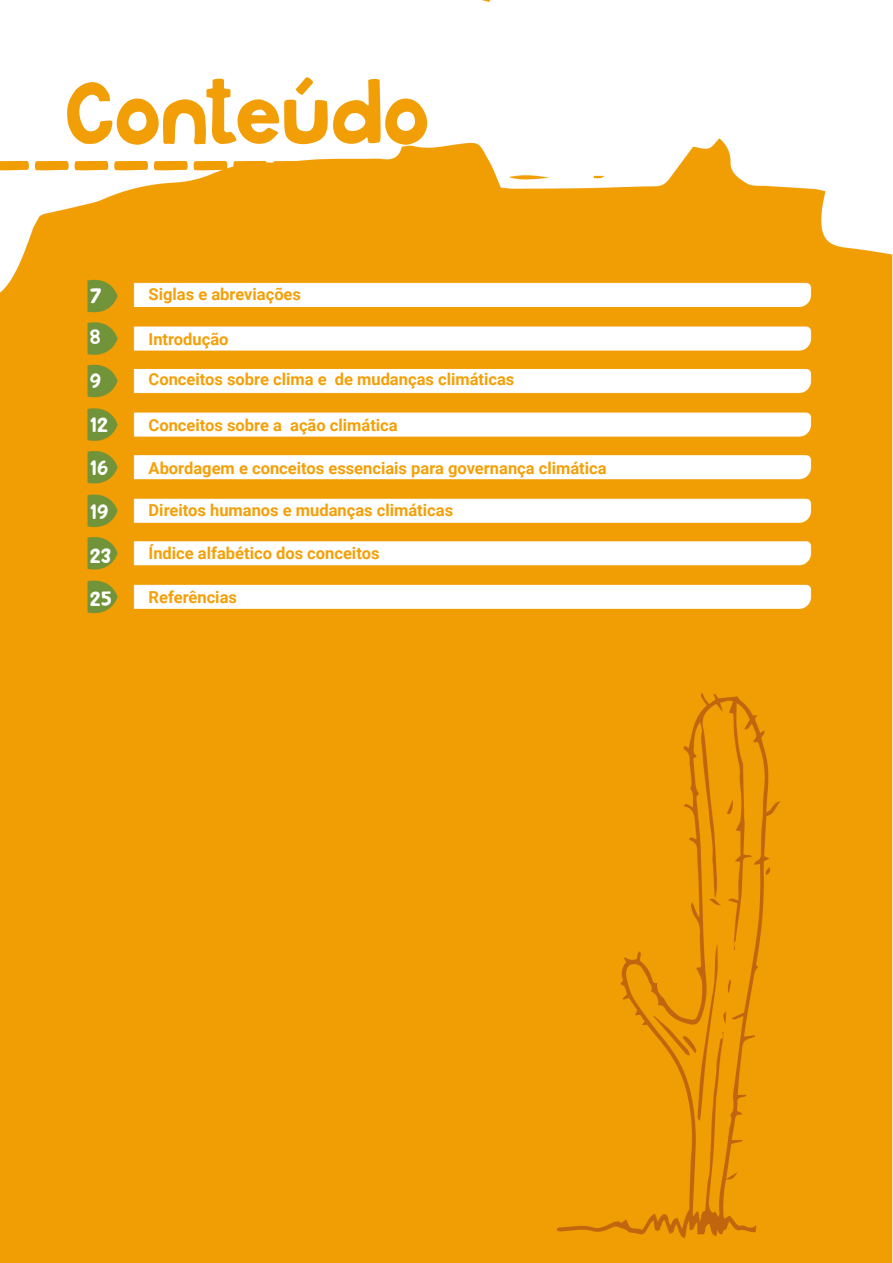
<style>
.page{position:relative;width:893px;height:1263px;background:#fff}
.page>*{position:absolute;margin:0;border:0;box-sizing:border-box;transform-origin:0 0}
.t1{font:82.5px "Bluberry";color:#f19e05}
.t2{font:82.5px "Bluberry";color:#f29f07}
.t3{font:19.5px/41.5px "Bluberry";color:#fff}
.t4{font:700 16.5px "Roboto";color:#f4a008}
</style>
<div class="page">
<img style="left:0;top:0;width:893px;height:1263px">
<svg style="left:295px;top:77px;width:18px;height:18px"></svg>
<h1 class="t2" style="left:65px;top:75px;width:366px">Conteudo</h1>
<h1 class="t1" style="left:-8px;top:121px;width:319px">--------</h1>
<p class="t3" style="left:90px;top:277px;width:13px">7<br>8</p>
<p class="t3" style="left:90px;top:362px;width:13px">9</p>
<p class="t4" style="left:149px;top:283px;width:154px">Siglas e abreviações</p>
<p class="t4" style="left:149px;top:327px;width:81px">Introdução</p>
<p class="t4" style="left:149px;top:368px;width:367px">Conceitos sobre clima e de mudanças climáticas</p>
<p class="t3" style="left:90px;top:406px;width:20px">12</p>
<p class="t4" style="left:149px;top:414px;width:251px">Conceitos sobre a ação climática</p>
<p class="t3" style="left:90px;top:449px;width:20px">16</p>
<p class="t4" style="left:149px;top:456px;width:460px">Abordagem e conceitos essenciais para governança climática</p>
<p class="t3" style="left:90px;top:493px;width:20px">19</p>
<p class="t4" style="left:149px;top:499px;width:306px">Direitos humanos e mudanças climáticas</p>
<p class="t3" style="left:90px;top:537px;width:23px">23</p>
<p class="t4" style="left:149px;top:542px;width:232px">Índice alfabético dos conceitos</p>
<p class="t3" style="left:90px;top:580px;width:24px">25</p>
<p class="t4" style="left:149px;top:585px;width:90px">Referências</p>
</div>
